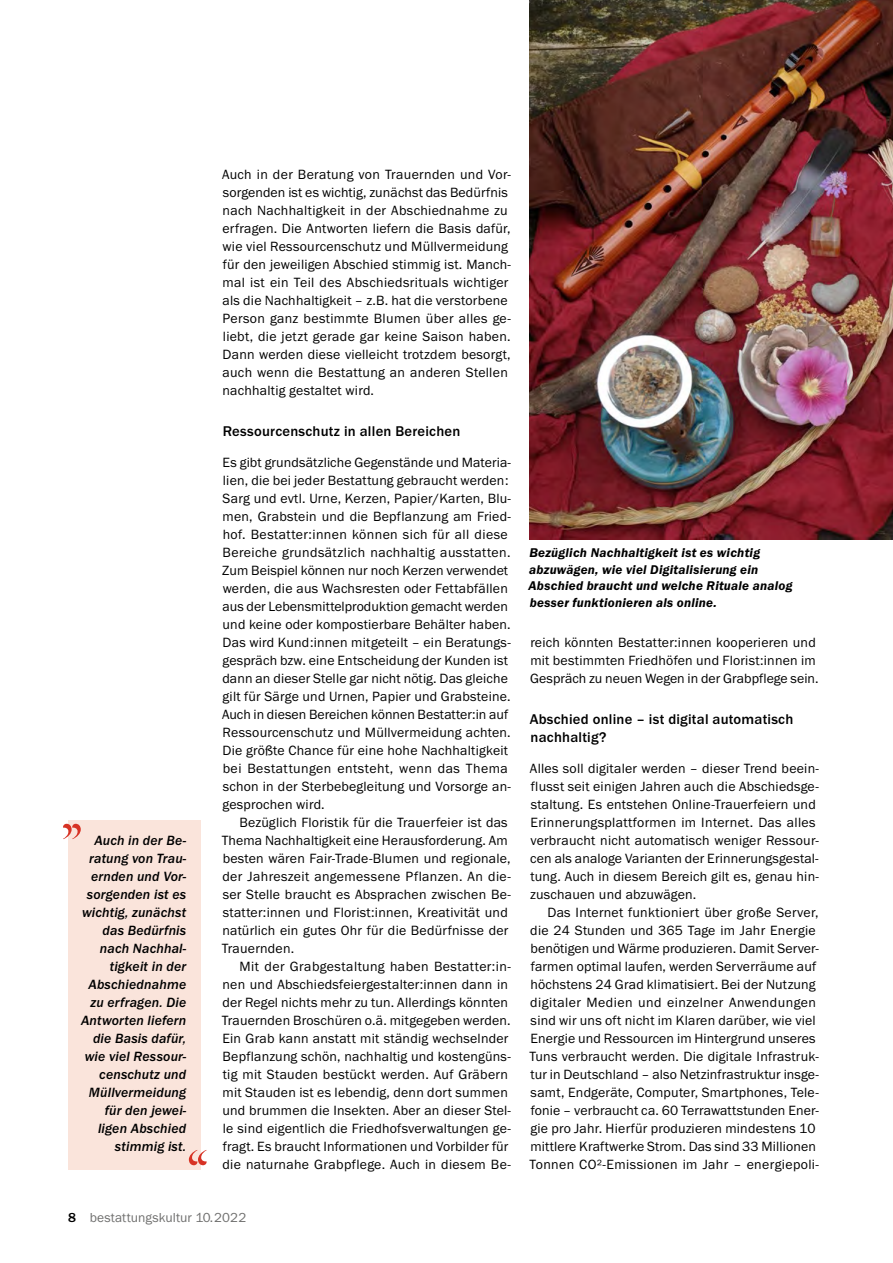
<style>
.page{position:relative;width:893px;height:1263px;background:#fff}
.page>*{position:absolute;margin:0;border:0;box-sizing:border-box;transform-origin:0 0}
.t1{font:500 14.7px/18px "Franklin Gothic URW";letter-spacing:.015em;color:#000}
.t2{font:13.8px/18px "Franklin Gothic URW Boo";letter-spacing:.015em;color:#000}
.t3{font:13.8px/18px "Franklin Gothic URW Med Ita";letter-spacing:.01em;color:#000;text-align:right}
.t4{font:13.5px "Franklin Gothic URW Boo";letter-spacing:.01em;color:#6f6f6e}
.t5{font:13.2px/16.5px "Franklin Gothic URW Dem Ita";letter-spacing:.015em;color:#000}
.s1{font-family:"Franklin Gothic URW";font-weight:500;color:#000}
</style>
<div class="page">
<img style="left:530px;top:0;width:363px;height:539px">
<div style="left:68px;top:820px;width:133px;height:349px;background:#fae4db"></div>
<svg style="left:63px;top:824px;width:18px;height:15px"></svg>
<svg style="left:189px;top:1150px;width:18px;height:15px"></svg>
<p class="t3" style="left:81px;top:832px;width:107px">Auch in der Be&shy;ratung von Trau&shy;ernden und Vor&shy;sorgenden ist es wichtig, zunächst das Bedürfnis nach Nachhal&shy;tigkeit in der<br>Abschiednahme zu erfragen. Die<br>Antworten liefern die Basis dafür, wie viel Ressour&shy;censchutz und<br>Müllvermeidung für den jewei&shy;ligen Abschied stimmig ist.</p>
<p class="t2" style="left:222px;top:165px;width:291px">Auch in der Beratung von Trauernden und Vor&shy;sorgenden ist es wichtig, zunächst das Bedürfnis nach Nachhaltigkeit in der Abschiednahme zu erfragen. Die Antworten liefern die Basis dafür, wie viel Ressourcenschutz und Müllvermeidung für den jeweiligen Abschied stimmig ist. Manch&shy;mal ist ein Teil des Abschiedsrituals wichtiger als die Nachhaltigkeit – z.B. hat die verstorbene Person ganz bestimmte Blumen über alles ge&shy;liebt, die jetzt gerade gar keine Saison haben.<br>Dann werden diese vielleicht trotzdem besorgt, auch wenn die Bestattung an anderen Stellen nachhaltig gestaltet wird.</p>
<p class="t1" style="left:223px;top:422px;width:239px">Ressourcenschutz in allen Bereichen</p>
<p class="t2" style="left:222px;top:453px;width:291px">Es gibt grundsätzliche Gegenstände und Materia&shy;lien, die bei jeder Bestattung gebraucht werden:<br>Sarg und evtl. Urne, Kerzen, Papier/Karten, Blu&shy;men, Grabstein und die Bepflanzung am Fried&shy;hof. Bestatter:innen können sich für all diese Bereiche grundsätzlich nachhaltig ausstatten.<br>Zum Beispiel können nur noch Kerzen verwendet werden, die aus Wachsresten oder Fettabfällen aus der Lebensmittelproduktion gemacht werden und keine oder kompostierbare Behälter haben.<br>Das wird Kund:innen mitgeteilt – ein Beratungs&shy;gespräch bzw. eine Entscheidung der Kunden ist dann an dieser Stelle gar nicht nötig. Das gleiche gilt für Särge und Urnen, Papier und Grabsteine.<br>Auch in diesen Bereichen können Bestatter:in auf Ressourcenschutz und Müllvermeidung achten.<br>Die größte Chance für eine hohe Nachhaltigkeit bei Bestattungen entsteht, wenn das Thema schon in der Sterbebegleitung und Vorsorge an&shy;gesprochen wird.</p>
<p class="t2" style="left:222px;top:813px;width:291px;text-indent:18px">Bezüglich Floristik für die Trauerfeier ist das Thema Nachhaltigkeit eine Herausforderung. Am besten wären Fair-Trade-Blumen und regionale, der Jahreszeit angemessene Pflanzen. An die&shy;ser Stelle braucht es Absprachen zwischen Be&shy;statter:innen und Florist:innen, Kreativität und natürlich ein gutes Ohr für die Bedürfnisse der Trauernden.</p>
<p class="t2" style="left:222px;top:957px;width:291px;text-indent:18px">Mit der Grabgestaltung haben Bestatter:in&shy;nen und Abschiedsfeiergestalter:innen dann in der Regel nichts mehr zu tun. Allerdings könnten Trauernden Broschüren o.ä. mitgegeben werden.<br>Ein Grab kann anstatt mit ständig wechselnder Bepflanzung schön, nachhaltig und kostengüns&shy;tig mit Stauden bestückt werden. Auf Gräbern mit Stauden ist es lebendig, denn dort summen und brummen die Insekten. Aber an dieser Stel&shy;le sind eigentlich die Friedhofsverwaltungen ge&shy;fragt. Es braucht Informationen und Vorbilder für die naturnahe Grabpflege. Auch in diesem Be-</p>
<p class="t4" style="left:68px;top:1209px;width:180px"><span class="s1">8</span> bestattungskultur 10.2022</p>
<p class="t5" style="left:529px;top:544px;width:265px">Bezüglich Nachhaltigkeit ist es wichtig abzuwägen, wie viel Digitalisierung ein Abschied braucht und welche Rituale analog besser funktionieren als online.</p>
<p class="t2" style="left:530px;top:633px;width:290px">reich könnten Bestatter:innen kooperieren und mit bestimmten Friedhöfen und Florist:innen im<br>Gespräch zu neuen Wegen in der Grabpflege sein.</p>
<p class="t1" style="left:530px;top:710px;width:265px">Abschied online – ist digital automatisch nachhaltig?</p>
<p class="t2" style="left:530px;top:759px;width:291px">Alles soll digitaler werden – dieser Trend beein&shy;flusst seit einigen Jahren auch die Abschiedsge&shy;staltung. Es entstehen Online-Trauerfeiern und Erinnerungsplattformen im Internet. Das alles verbraucht nicht automatisch weniger Ressour&shy;cen als analoge Varianten der Erinnerungsgestal&shy;tung. Auch in diesem Bereich gilt es, genau hin&shy;zuschauen und abzuwägen.</p>
<p class="t2" style="left:530px;top:903px;width:291px;text-indent:18px">Das Internet funktioniert über große Server, die 24 Stunden und 365 Tage im Jahr Energie benötigen und Wärme produzieren. Damit Server&shy;farmen optimal laufen, werden Serverräume auf höchstens 24 Grad klimatisiert. Bei der Nutzung digitaler Medien und einzelner Anwendungen sind wir uns oft nicht im Klaren darüber, wie viel Energie und Ressourcen im Hintergrund unseres Tuns verbraucht werden. Die digitale Infrastruk&shy;tur in Deutschland – also Netzinfrastruktur insge&shy;samt, Endgeräte, Computer, Smartphones, Tele&shy;fonie – verbraucht ca. 60 Terrawattstunden Ener&shy;gie pro Jahr. Hierfür produzieren mindestens 10 mittlere Kraftwerke Strom. Das sind 33 Millionen Tonnen CO²-Emissionen im Jahr – energiepoli-</p>
</div>
